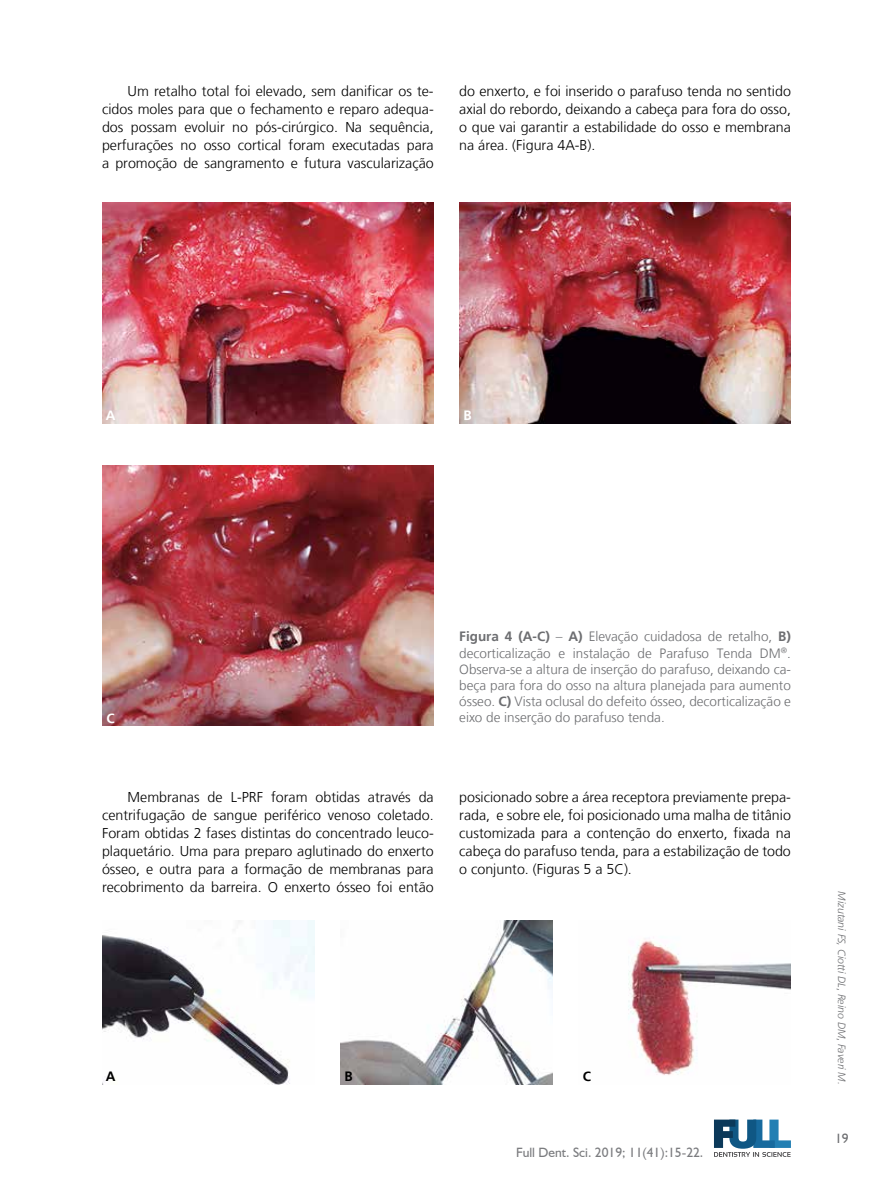
<style>
.page{position:relative;width:893px;height:1191px;background:#fff}
.page>*{position:absolute;margin:0;border:0;box-sizing:border-box;transform-origin:0 0}
.t1{font:300 14.25px/18px "Frutiger LT";color:#000;text-align:justify}
.t2{font:300 13.5px/16.2px "Frutiger LT";color:#6d6e71;text-align:justify}
.t3{font:13.5px "Humanist 521 BT";color:#7b7c7f}
.t4{font:700 13.5px "Frutiger LT";color:#fff}
.t5{font:700 13.5px "Frutiger LT";color:#000}
.t6{font:13.5px "Humanist 521 BT";color:#6d6e71}
.t7{font:italic 300 10.5px "Frutiger LT";color:#6d6e71}
.s1{font-weight:700}
.s2{font-style:normal}
</style>
<div class="page">
<svg style="left:714px;top:1119px;width:77px;height:37px"></svg>
<img style="left:102px;top:202px;width:332px;height:221px">
<img style="left:459px;top:202px;width:332px;height:221px">
<img style="left:102px;top:465px;width:332px;height:261px">
<img style="left:102px;top:920px;width:213px;height:164px">
<img style="left:340px;top:920px;width:213px;height:164px">
<img style="left:628px;top:937px;width:163px;height:138px">
<p class="t1" style="left:102px;top:82px;width:333px;text-indent:26px">Um retalho total foi elevado, sem danificar os te&shy;cidos moles para que o fechamento e reparo adequa&shy;dos possam evoluir no pós-cirúrgico. Na sequência, perfurações no osso cortical foram executadas para a promoção de sangramento e futura vascularização</p>
<p class="t1" style="left:459px;top:82px;width:333px">do enxerto, e foi inserido o parafuso tenda no sentido axial do rebordo, deixando a cabeça para fora do osso, o que vai garantir a estabilidade do osso e membrana na área. (Figura 4A-B).</p>
<p class="t4" style="left:106px;top:407px;width:11px">A</p>
<p class="t4" style="left:464px;top:407px;width:10px">B</p>
<p class="t4" style="left:106px;top:710px;width:10px">C</p>
<p class="t2" style="left:459px;top:629px;width:333px"><span class="s1">Figura 4 (A-C)</span> – <span class="s1">A)</span> Elevação cuidadosa de retalho, <span class="s1">B) </span>decorticalização e instalação de Parafuso Tenda DM<sup>®</sup>.<br>Observa-se a altura de inserção do parafuso, deixando ca&shy;beça para fora do osso na altura planejada para aumento ósseo. <span class="s1">C)</span> Vista oclusal do defeito ósseo, decorticalização e eixo de inserção do parafuso tenda.</p>
<p class="t1" style="left:102px;top:788px;width:333px;text-indent:26px">Membranas de L-PRF foram obtidas através da centrifugação de sangue periférico venoso coletado.<br>Foram obtidas 2 fases distintas do concentrado leuco&shy;plaquetário. Uma para preparo aglutinado do enxerto ósseo, e outra para a formação de membranas para recobrimento da barreira. O enxerto ósseo foi então</p>
<p class="t1" style="left:459px;top:788px;width:333px">posicionado sobre a área receptora previamente prepa&shy;rada, e sobre ele, foi posicionado uma malha de titânio customizada para a contenção do enxerto, fixada na cabeça do parafuso tenda, para a estabilização de todo o conjunto. (Figuras 5 a 5C).</p>
<p class="t5" style="left:106px;top:1068px;width:11px">A</p>
<p class="t5" style="left:345px;top:1068px;width:10px">B</p>
<p class="t5" style="left:583px;top:1068px;width:10px">C</p>
<p class="t3" style="left:516px;top:1144px;width:189px">Full Dent. Sci. 2019; 11(41):15-22.</p>
<p class="t7" style="left:848px;top:891px;width:195px;rotate:90deg">Mizutani FS, Ciotti DL<span class="s2">,</span> Reino DM<span class="s2">,</span> Faveri M.</p>
<p class="t6" style="left:835px;top:1130px;width:15px">19</p>
</div>
